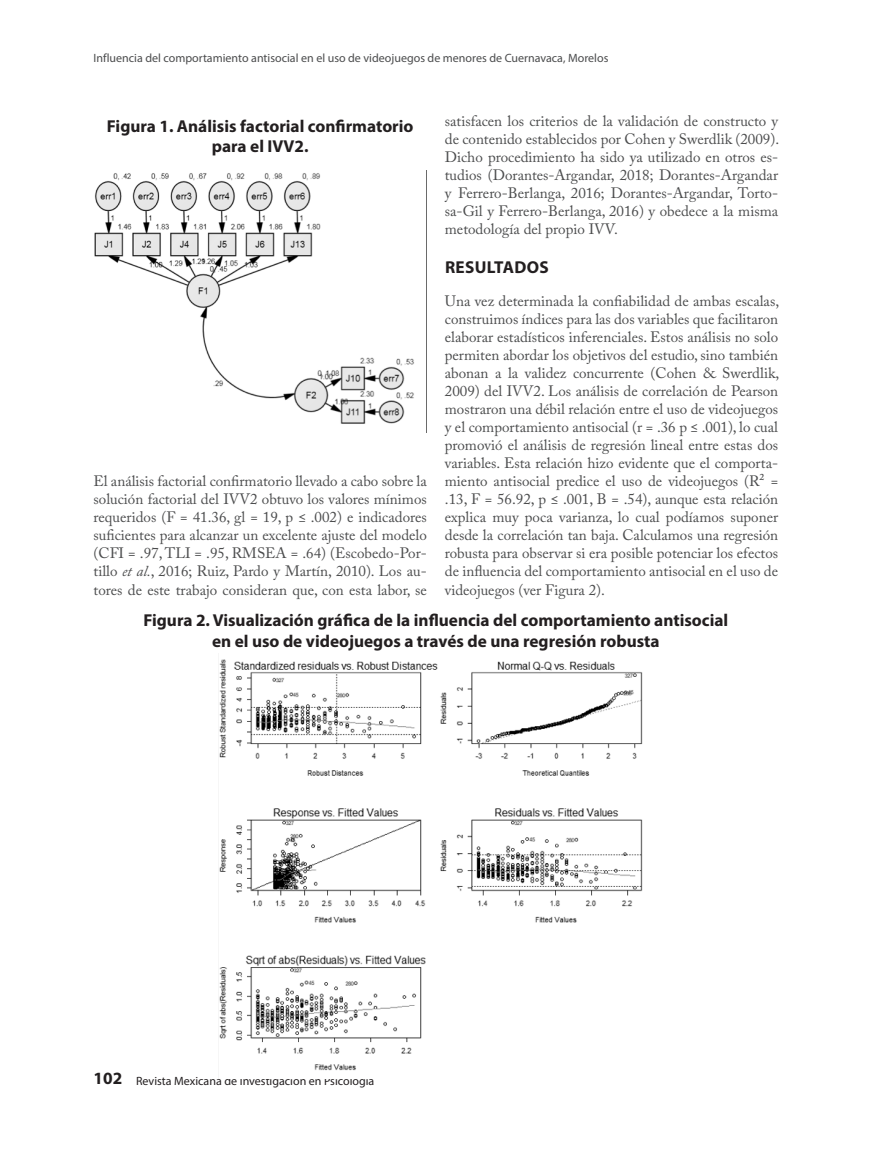
<style>
.page{position:relative;width:893px;height:1149px;background:#fff}
.page>*{position:absolute;margin:0;border:0;box-sizing:border-box;transform-origin:0 0}
.Título_tabla{font:700 17.25px/20.7px "Myriad Pro";color:#231f20;text-align:center}
.Subtítulos{font:700 17.25px "Myriad Pro";letter-spacing:.02em;color:#231f20}
.Texto{font:15px/18px "Adobe Caslon Pro";color:#4b4c4d;text-align:justify}
.Título_artículo_Inte{font:12px "Myriad Pro";color:#4b4c4d}
.t1{font:12px "Myriad Pro";color:#231f20}
.s1{font-style:italic}
.s2{font-weight:700;font-size:17.25px}
</style>
<div class="page">
<img style="left:94px;top:170px;width:333px;height:263px">
<img style="left:219px;top:659px;width:424px;height:412px">
<p class="Título_artículo_Inte" style="left:94px;top:51px;width:516px">Influencia del comportamiento antisocial en el uso de videojuegos de menores de Cuernavaca, Morelos</p>
<p class="Texto" style="left:445px;top:112px;width:336px">satisfacen los criterios de la validación de constructo y de contenido establecidos por Cohen y Swerdlik (2009).<br>Dicho procedimiento ha sido ya utilizado en otros es&shy;tudios (Dorantes-Argandar, 2018; Dorantes-Argandar y Ferrero-Berlanga, 2016; Dorantes-Argandar, Torto&shy;sa-Gil y Ferrero-Berlanga, 2016) y obedece a la misma metodología del propio IVV.</p>
<p class="Subtítulos" style="left:445px;top:256px;width:105px">RESULTADOS</p>
<p class="Texto" style="left:445px;top:292px;width:336px">Una vez determinada la confiabilidad de ambas escalas, construimos índices para las dos variables que facilitaron elaborar estadísticos inferenciales. Estos análisis no solo permiten abordar los objetivos del estudio, sino también abonan a la validez concurrente (Cohen &amp; Swerdlik, 2009) del IVV2. Los análisis de correlación de Pearson mostraron una débil relación entre el uso de videojuegos y el comportamiento antisocial (r = .36 p ≤ .001), lo cual promovió el análisis de regresión lineal entre estas dos variables. Esta relación hizo evidente que el comporta&shy;miento antisocial predice el uso de videojuegos (R² = .13, F = 56.92, p ≤ .001, B = .54), aunque esta relación explica muy poca varianza, lo cual podíamos suponer desde la correlación tan baja. Calculamos una regresión robusta para observar si era posible potenciar los efectos de influencia del comportamiento antisocial en el uso de videojuegos (ver Figura 2).</p>
<p class="Título_tabla" style="left:143px;top:609px;width:586px">Figura 2. Visualización gráfica de la influencia del comportamiento antisocial en el uso de videojuegos a través de una regresión robusta</p>
<p class="Título_tabla" style="left:107px;top:115px;width:308px">Figura 1. Análisis factorial confirmatorio para el IVV2.</p>
<p class="Texto" style="left:94px;top:472px;width:335px">El análisis factorial confirmatorio llevado a cabo sobre la solución factorial del IVV2 obtuvo los valores mínimos requeridos (F = 41.36, gl = 19, p ≤ .002) e indicadores suficientes para alcanzar un excelente ajuste del modelo (CFI = .97, TLI = .95, RMSEA = .64) (Escobedo-Por&shy;tillo <span class="s1">et al.</span>, 2016; Ruiz, Pardo y Martín, 2010). Los au&shy;tores de este trabajo consideran que, con esta labor, se</p>
<p class="t1" style="left:94px;top:1072px;width:282px"><span class="s2">102</span> Revista Mexicana de Investigación en Psicología</p>
</div>
